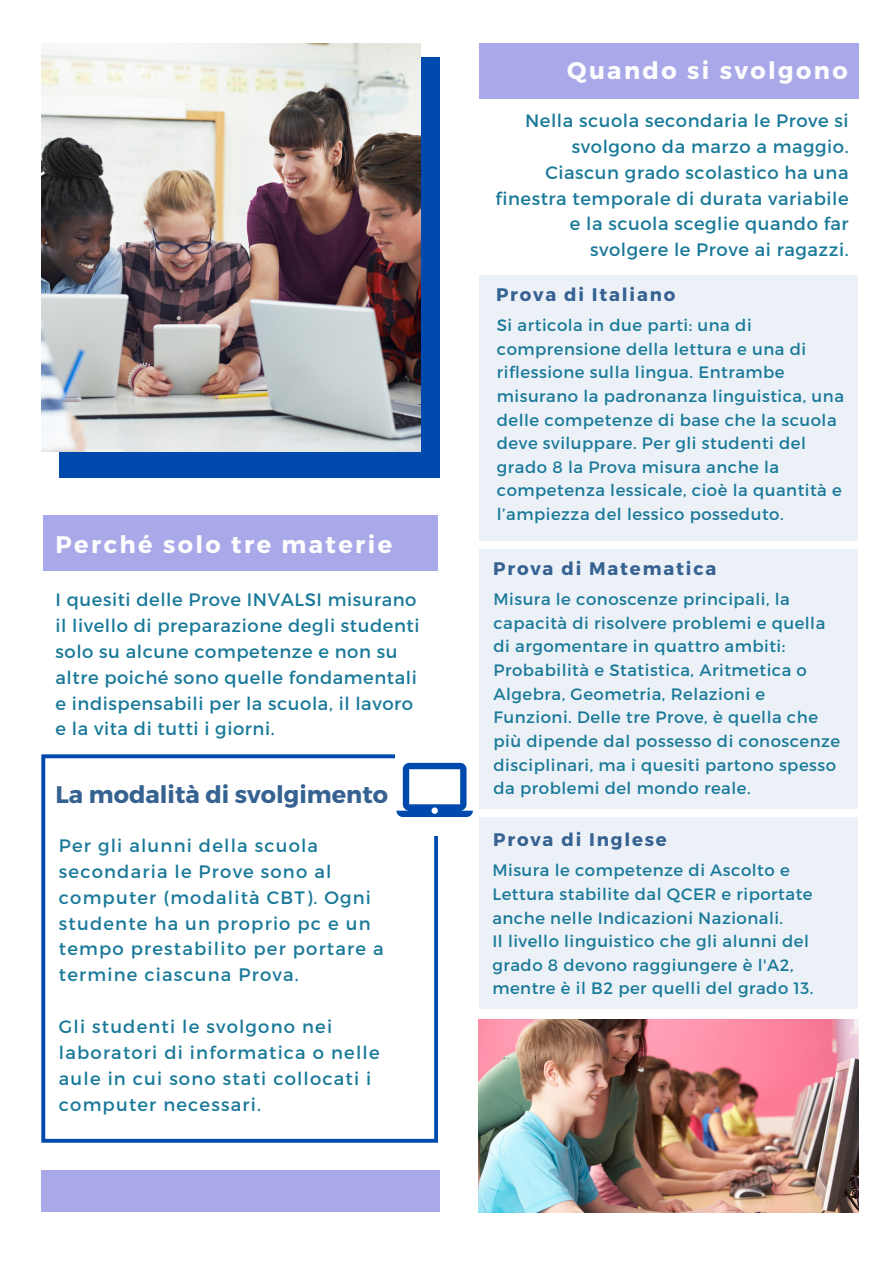
<style>
.page{position:relative;width:893px;height:1264px;background:#fff}
.page>*{position:absolute;margin:0;border:0;box-sizing:border-box;transform-origin:0 0}
.t1{font:700 24px "Montserrat";letter-spacing:.1em;color:#fefefe}
.t2{font:700 24px "Montserrat";color:#366291}
.t3{font:700 18.15px "Montserrat";letter-spacing:.1em;color:#366291}
.t4{font:18px/25.8px "Montserrat";letter-spacing:.03em;color:#197999}
.t5{font:18px/25.8px "Montserrat";letter-spacing:.065em;color:#197999}
.t6{font:16.5px/23.5px "Montserrat";letter-spacing:.03em;color:#197999}
</style>
<div class="page">
<div style="left:59px;top:57px;width:380px;height:420px;background:#004aad"></div>
<img style="left:41px;top:43px;width:379px;height:408px">
<img style="left:478px;top:1019px;width:380px;height:193px">
<div style="left:479px;top:275px;width:379px;height:265px;background:#ecf1f8"></div>
<div style="left:479px;top:549px;width:379px;height:259px;background:#ecf1f8"></div>
<div style="left:479px;top:817px;width:379px;height:192px;background:#ecf1f8"></div>
<svg style="left:41px;top:754px;width:397px;height:388px"></svg>
<div style="left:41px;top:1170px;width:398px;height:41px;background:#a9a8e9"></div>
<div style="left:44px;top:515px;width:394px;height:56px;background:#a9a8e9"></div>
<div style="left:479px;top:43px;width:379px;height:56px;background:#a9a8e9"></div>
<div style="left:396px;top:735px;width:70px;height:100px;background:#fff"></div>
<svg style="left:396px;top:762px;width:77px;height:55px"></svg>
<h1 class="t1" style="left:56px;top:529px;width:338px">Perché solo tre materie</h1>
<p class="t4" style="left:56px;top:586px;width:365px">I quesiti delle Prove INVALSI misurano il livello di preparazione degli studenti solo su alcune competenze e non su altre poiché sono quelle fondamentali e indispensabili per la scuola, il lavoro e la vita di tutti i giorni.</p>
<h1 class="t2" style="left:56px;top:778px;width:334px">La modalità di svolgimento</h1>
<p class="t5" style="left:59px;top:831px;width:326px">Per gli alunni della scuola secondaria le Prove sono al computer (modalità CBT). Ogni studente ha un proprio pc e un tempo prestabilito per portare a termine ciascuna Prova.</p>
<p class="t5" style="left:59px;top:1012px;width:322px">Gli studenti le svolgono nei laboratori di informatica o nelle aule in cui sono stati collocati i computer necessari.</p>
<h1 class="t1" style="left:567px;top:55px;width:282px">Quando si svolgono</h1>
<p class="t4" style="left:495px;top:107px;width:354px;text-align:right">Nella scuola secondaria le Prove si svolgono da marzo a maggio.<br>Ciascun grado scolastico ha una finestra temporale di durata variabile e la scuola sceglie quando far svolgere le Prove ai ragazzi.</p>
<p class="t3" style="left:496px;top:283px;width:181px">Prova di Italiano</p>
<p class="t6" style="left:497px;top:313px;width:348px">Si articola in due parti: una di comprensione della lettura e una di riflessione sulla lingua. Entrambe misurano la padronanza linguistica, una delle competenze di base che la scuola deve sviluppare. Per gli studenti del grado 8 la Prova misura anche la competenza lessicale, cioè la quantità e l’ampiezza del lessico posseduto.</p>
<p class="t3" style="left:493px;top:557px;width:224px">Prova di Matematica</p>
<p class="t6" style="left:493px;top:586px;width:348px">Misura le conoscenze principali, la capacità di risolvere problemi e quella di argomentare in quattro ambiti:<br>Probabilità e Statistica, Aritmetica o Algebra, Geometria, Relazioni e Funzioni. Delle tre Prove, è quella che più dipende dal possesso di conoscenze disciplinari, ma i quesiti partono spesso da problemi del mondo reale.</p>
<p class="t3" style="left:493px;top:827px;width:175px">Prova di Inglese</p>
<p class="t6" style="left:492px;top:857px;width:322px">Misura le competenze di Ascolto e Lettura stabilite dal QCER e riportate anche nelle Indicazioni Nazionali.<br>Il livello linguistico che gli alunni del grado 8 devono raggiungere è l'A2, mentre è il B2 per quelli del grado 13.</p>
</div>
